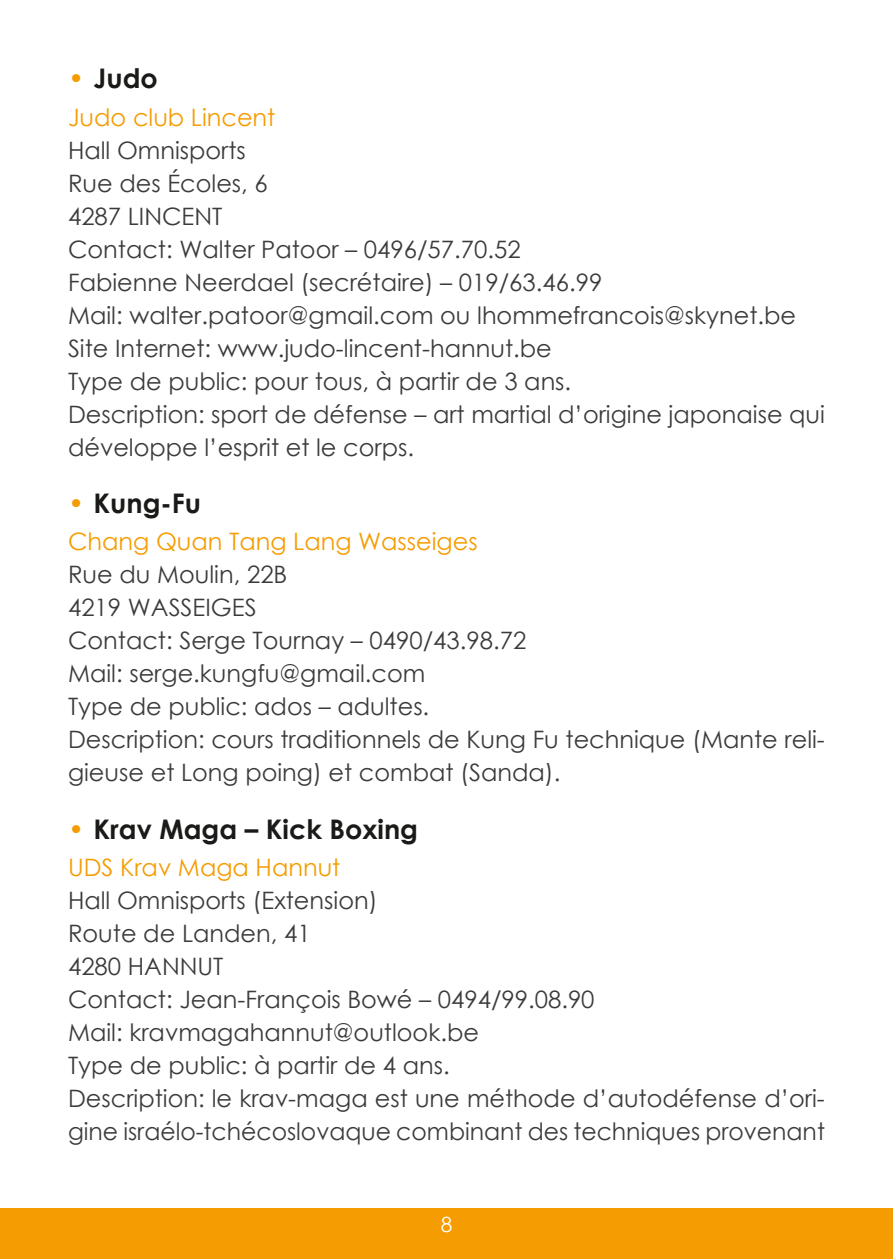
<style>
.page{position:relative;width:893px;height:1259px;background:#fff}
.page>*{position:absolute;margin:0;border:0;box-sizing:border-box;transform-origin:0 0}
.t1{font:700 27px "Century Gothic";color:#1a1a18}
.t2{font:24px/33px "Century Gothic";color:#3b3b3a}
.t3{font:24px "Century Gothic";color:#f59c02}
.t4{font:21px "Century Gothic";color:#fff}
.s1{color:#f59c02}
</style>
<div class="page">
<div style="left:0;top:1208px;width:893px;height:51px;background:#f59c02"></div>
<p class="t1" style="left:68px;top:58px;width:91px"><span class="s1">•</span> Judo</p>
<p class="t3" style="left:68px;top:100px;width:209px">Judo club Lincent</p>
<p class="t2" style="left:68px;top:133px;width:758px">Hall Omnisports<br>Rue des Écoles, 6<br>4287 LINCENT<br>Contact: Walter Patoor – 0496/57.70.52<br>Fabienne Neerdael (secrétaire) – 019/63.46.99<br>Mail: walter.patoor@gmail.com ou lhommefrancois@skynet.be Site Internet: www.judo-lincent-hannut.be<br>Type de public: pour tous, à partir de 3 ans.<br>Description: sport de défense – art martial d’origine japonaise qui développe l’esprit et le corps.</p>
<p class="t1" style="left:68px;top:483px;width:134px"><span class="s1">•</span> Kung-Fu</p>
<p class="t3" style="left:68px;top:525px;width:411px">Chang Quan Tang Lang Wasseiges</p>
<p class="t2" style="left:68px;top:558px;width:758px">Rue du Moulin, 22B<br>4219 WASSEIGES<br>Contact: Serge Tournay – 0490/43.98.72<br>Mail: serge.kungfu@gmail.com<br>Type de public: ados – adultes.<br>Description: cours traditionnels de Kung Fu technique (Mante reli&shy;gieuse et Long poing) et combat (Sanda).</p>
<p class="t1" style="left:68px;top:808px;width:352px"><span class="s1">•</span> Krav Maga – Kick Boxing</p>
<p class="t3" style="left:68px;top:850px;width:274px">UDS Krav Maga Hannut</p>
<p class="t2" style="left:68px;top:883px;width:758px">Hall Omnisports (Extension)<br>Route de Landen, 41<br>4280 HANNUT<br>Contact: Jean-François Bowé – 0494/99.08.90<br>Mail: kravmagahannut@outlook.be<br>Type de public: à partir de 4 ans.<br>Description: le krav-maga est une méthode d’autodéfense d’ori&shy;gine israélo-tchécoslovaque combinant des techniques provenant</p>
<p class="t4" style="left:441px;top:1210px;width:13px">8</p>
</div>
